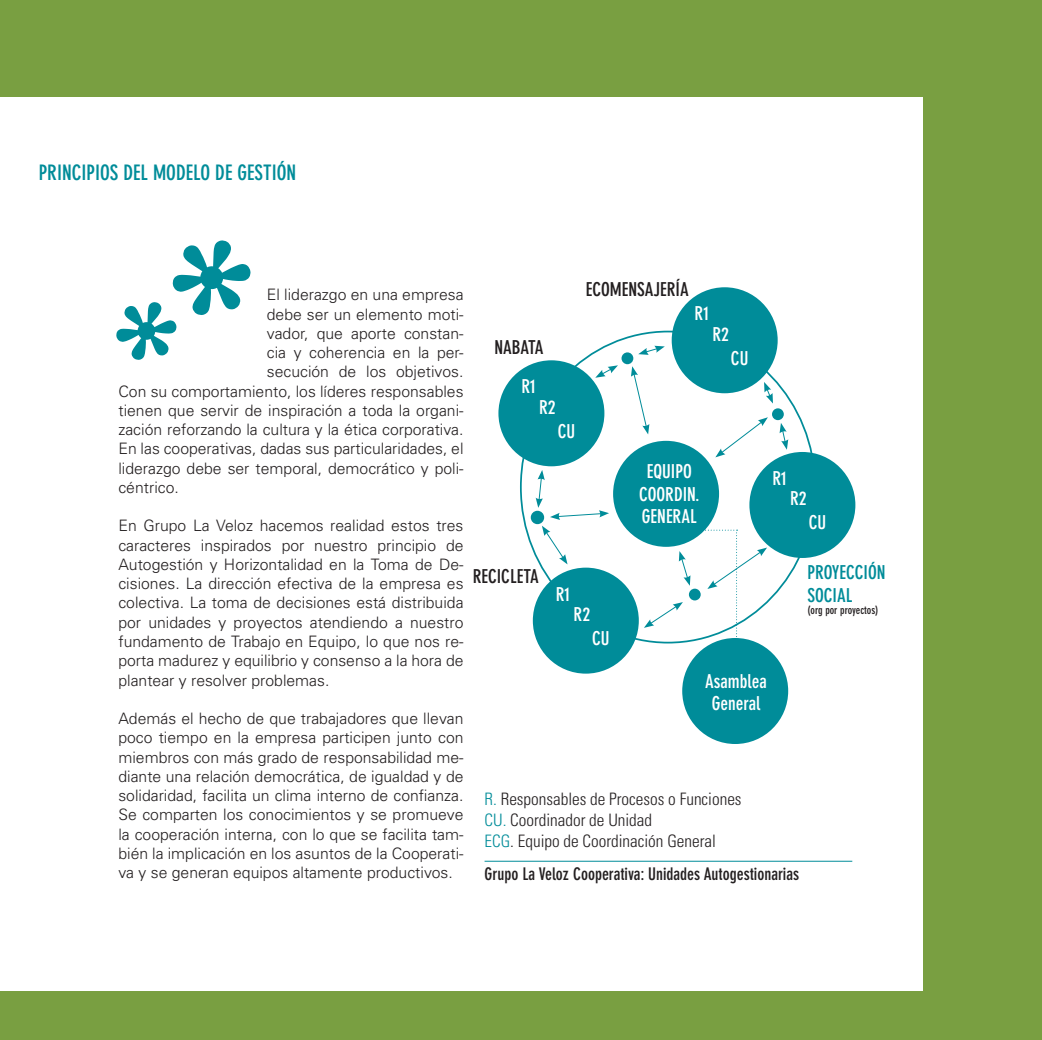
<style>
.page{position:relative;width:1042px;height:1040px;background:#fff}
.page>*{position:absolute;margin:0;border:0;box-sizing:border-box;transform-origin:0 0}
.t1{font:700 condensed 21px "DIN Neuzeit Grotesk";color:#008c99}
.t2{font:700 condensed 18.9px/22.6px "DIN Neuzeit Grotesk";color:#fff;text-align:center}
.t3{font:700 condensed 18.9px "DIN Neuzeit Grotesk";color:#231f20}
.t4{font:700 condensed 18.9px/22.6px "DIN Neuzeit Grotesk";color:#008c99}
.t5{font:300 condensed 17.15px/20.5px "Univers";color:#231f20}
.t6{font:700 condensed 17.15px "DIN Neuzeit Grotesk";color:#231f20}
.t7{font:300 15.75px/19.2px "Univers";color:#231f20;text-align:justify}
.t8{font:700 condensed 11.03px "DIN Neuzeit Grotesk";color:#231f20}
.s1{color:#008c99}
</style>
<div class="page">
<div style="left:0;top:0;width:1041px;height:1039px;background:#799f41"></div>
<div style="left:0;top:97px;width:922px;height:892px;background:#fff"></div>
<div style="left:498px;top:360px;width:106px;height:106px;background:#008c99;border-radius:50%"></div>
<div style="left:671px;top:287px;width:106px;height:106px;background:#008c99;border-radius:50%"></div>
<div style="left:749px;top:452px;width:106px;height:105px;background:#008c99;border-radius:50%"></div>
<div style="left:532px;top:567px;width:106px;height:106px;background:#008c99;border-radius:50%"></div>
<div style="left:613px;top:440px;width:106px;height:106px;background:#008c99;border-radius:50%"></div>
<div style="left:621px;top:352px;width:12px;height:12px;background:#008c99;border-radius:50%"></div>
<div style="left:771px;top:408px;width:12px;height:12px;background:#008c99;border-radius:50%"></div>
<div style="left:531px;top:511px;width:12px;height:12px;background:#008c99;border-radius:50%"></div>
<div style="left:530px;top:510px;width:14px;height:14px;border:2px solid #008c99;border-radius:50%"></div>
<svg style="left:535px;top:470px;width:74px;height:94px"></svg>
<svg style="left:596px;top:365px;width:22px;height:12px"></svg>
<svg style="left:638px;top:345px;width:26px;height:10px"></svg>
<svg style="left:779px;top:423px;width:9px;height:26px"></svg>
<svg style="left:628px;top:366px;width:144px;height:317px"></svg>
<div style="left:682px;top:637px;width:106px;height:106px;background:#008c99;border-radius:50%"></div>
<hr style="left:484px;top:860px;width:368px;height:1px;background:#008c99">
<svg style="left:116px;top:240px;width:135px;height:120px"></svg>
<h1 class="t1" style="left:20px;top:165px;width:277px">5. PRINCIPIOS DEL MODELO DE GESTIÓN</h1>
<p class="t7" style="left:267px;top:286px;width:198px">El liderazgo en una empresa</p>
<p class="t7" style="left:267px;top:306px;width:198px">debe ser un elemento moti-</p>
<p class="t7" style="left:267px;top:325px;width:198px">vador, que aporte constan-</p>
<p class="t7" style="left:267px;top:344px;width:198px">cia y coherencia en la per-</p>
<p class="t7" style="left:267px;top:363px;width:198px">secución de los objetivos.</p>
<p class="t7" style="left:118px;top:382px;width:346px">Con su comportamiento, los líderes responsables</p>
<p class="t7" style="left:118px;top:402px;width:346px">tienen que servir de inspiración a toda la organi-</p>
<p class="t7" style="left:118px;top:421px;width:346px">zación reforzando la cultura y la ética corporativa.</p>
<p class="t7" style="left:118px;top:440px;width:346px">En las cooperativas, dadas sus particularidades, el</p>
<p class="t7" style="left:118px;top:459px;width:346px">liderazgo debe ser temporal, democrático y poli-</p>
<p class="t7" style="left:118px;top:479px;width:62px">céntrico.</p>
<p class="t7" style="left:118px;top:517px;width:346px">En Grupo La Veloz hacemos realidad estos tres caracteres inspirados por nuestro principio de Autogestión y Horizontalidad en la Toma de De&shy;cisiones. La dirección efectiva de la empresa es colectiva. La toma de decisiones está distribuida por unidades y proyectos atendiendo a nuestro fundamento de Trabajo en Equipo, lo que nos re&shy;porta madurez y equilibrio y consenso a la hora de plantear y resolver problemas.</p>
<p class="t7" style="left:118px;top:710px;width:346px">Además el hecho de que trabajadores que llevan poco tiempo en la empresa participen junto con miembros con más grado de responsabilidad me&shy;diante una relación democrática, de igualdad y de solidaridad, facilita un clima interno de confianza.<br>Se comparten los conocimientos y se promueve la cooperación interna, con lo que se facilita tam&shy;bién la implicación en los asuntos de la Cooperati&shy;va y se generan equipos altamente productivos.</p>
<p class="t3" style="left:585px;top:281px;width:105px">ECOMENSAJERÍA</p>
<p class="t3" style="left:494px;top:339px;width:51px">NABATA</p>
<p class="t2" style="left:521px;top:376px;width:16px">R1</p>
<p class="t2" style="left:539px;top:397px;width:18px">R2</p>
<p class="t2" style="left:557px;top:421px;width:19px">CU</p>
<p class="t3" style="left:472px;top:568px;width:68px">RECICLETA</p>
<p class="t2" style="left:555px;top:583px;width:16px">R1</p>
<p class="t2" style="left:573px;top:604px;width:18px">R2</p>
<p class="t2" style="left:592px;top:628px;width:19px">CU</p>
<p class="t2" style="left:694px;top:303px;width:16px">R1</p>
<p class="t2" style="left:712px;top:324px;width:18px">R2</p>
<p class="t2" style="left:730px;top:348px;width:19px">CU</p>
<p class="t2" style="left:639px;top:461px;width:62px">EQUIPO<br>COORDIN.<br>GENERAL</p>
<p class="t2" style="left:772px;top:468px;width:16px">R1</p>
<p class="t2" style="left:790px;top:488px;width:18px">R2</p>
<p class="t2" style="left:808px;top:513px;width:19px">CU</p>
<p class="t4" style="left:807px;top:562px;width:80px">PROYECCIÓN<br>SOCIAL</p>
<p class="t8" style="left:807px;top:606px;width:73px">(org por proyectos)</p>
<p class="t2" style="left:705px;top:671px;width:63px">Asamblea<br>General</p>
<p class="t5" style="left:484px;top:790px;width:258px"><span class="s1">R.</span> Responsables de Procesos o Funciones<br><span class="s1">CU.</span> Coordinador de Unidad<br><span class="s1">ECG</span>. Equipo de Coordinación General</p>
<p class="t6" style="left:484px;top:867px;width:316px">Grupo La Veloz Cooperativa: Unidades Autogestionarias</p>
</div>
